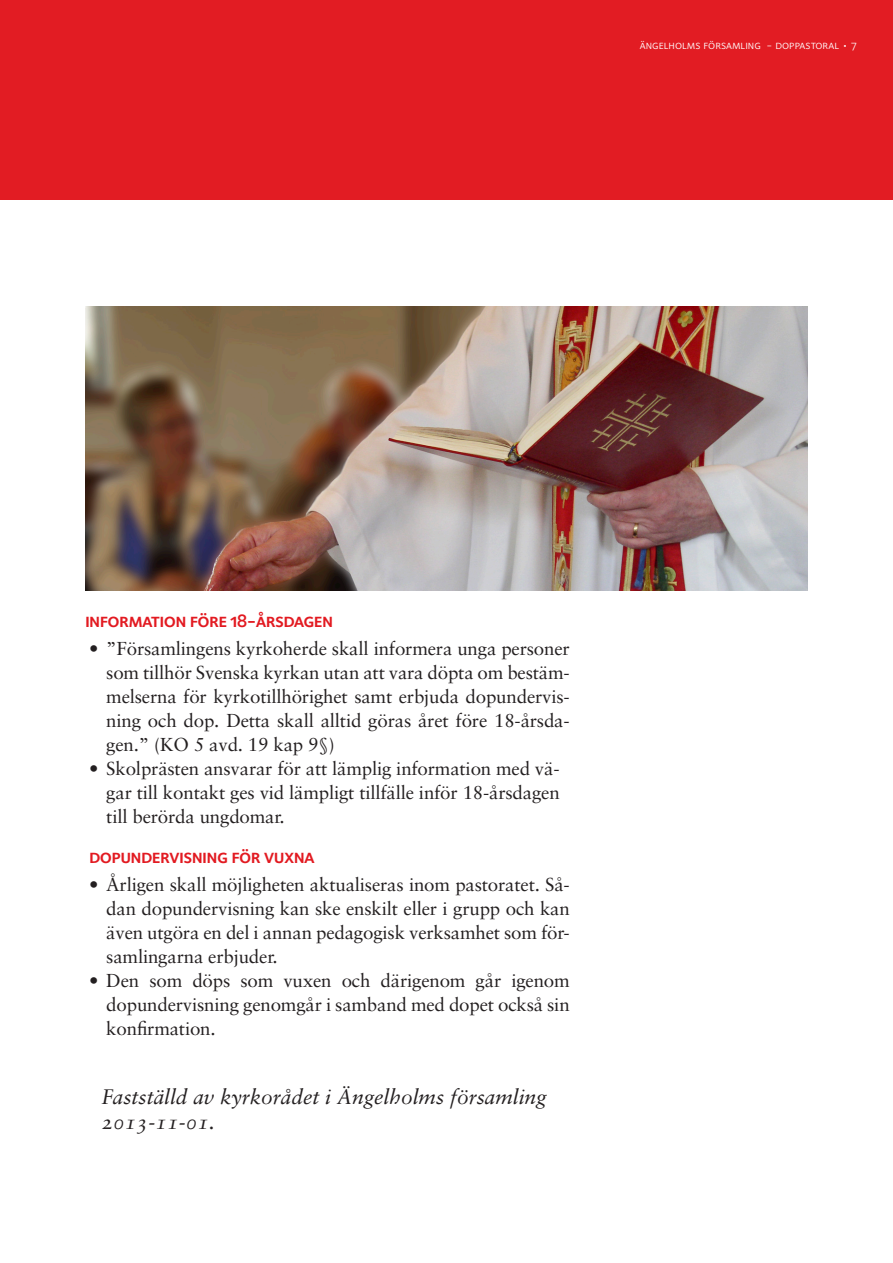
<style>
.page{position:relative;width:893px;height:1263px;background:#fff}
.page>*{position:absolute;margin:0;border:0;box-sizing:border-box;transform-origin:0 0}
.t1{font:21px "Sabon Italic Os F";color:#231f20}
.Underrubriker{font:19.5px "Foundry Sterling Demi Expert";letter-spacing:-.035em;color:#e21a21}
.Styckeformat__1{font:18.75px/24px "Sabon CE";letter-spacing:-.01em;color:#231f20;text-align:justify}
.t2{font:12px "Foundry Sterling Book Expert";color:#fff}
</style>
<div class="page">
<div style="left:0;top:0;width:893px;height:200px;background:#e21a21"></div>
<img style="left:85px;top:306px;width:723px;height:284px">
<p class="t2" style="left:640px;top:38px;width:218px">ängelholms församling - doppastoral • 7</p>
<p class="Underrubriker" style="left:85px;top:608px;width:250px">information före 18-årsdagen</p>
<p class="Styckeformat__1" style="left:106px;top:636px;width:465px;text-indent:-17px">• ”Församlingens kyrkoherde skall informera unga personer som tillhör Svenska kyrkan utan att vara döpta om bestäm&shy;melserna för kyrkotillhörighet samt erbjuda dopundervis&shy;ning och dop. Detta skall alltid göras året före 18-årsda&shy;gen.” (KO 5 avd. 19 kap 9§)</p>
<p class="Styckeformat__1" style="left:106px;top:756px;width:455px;text-indent:-17px">• Skolprästen ansvarar för att lämplig information med vä&shy;gar till kontakt ges vid lämpligt tillfälle inför 18-årsdagen till berörda ungdomar.</p>
<p class="Underrubriker" style="left:89px;top:845px;width:227px">dopundervisning för vuxna</p>
<p class="Styckeformat__1" style="left:106px;top:873px;width:465px;text-indent:-17px">• Årligen skall möjligheten aktualiseras inom pastoratet. Så&shy;dan dopundervisning kan ske enskilt eller i grupp och kan även utgöra en del i annan pedagogisk verksamhet som för&shy;samlingarna erbjuder.</p>
<p class="Styckeformat__1" style="left:106px;top:969px;width:465px;text-indent:-17px">• Den som döps som vuxen och därigenom går igenom dopundervisning genomgår i samband med dopet också sin konfirmation.</p>
<p class="t1" style="left:102px;top:1084px;width:447px">Fastställd av kyrkorådet i Ängelholms församling</p>
<p class="t1" style="left:102px;top:1110px;width:115px">2013-11-01.</p>
</div>
